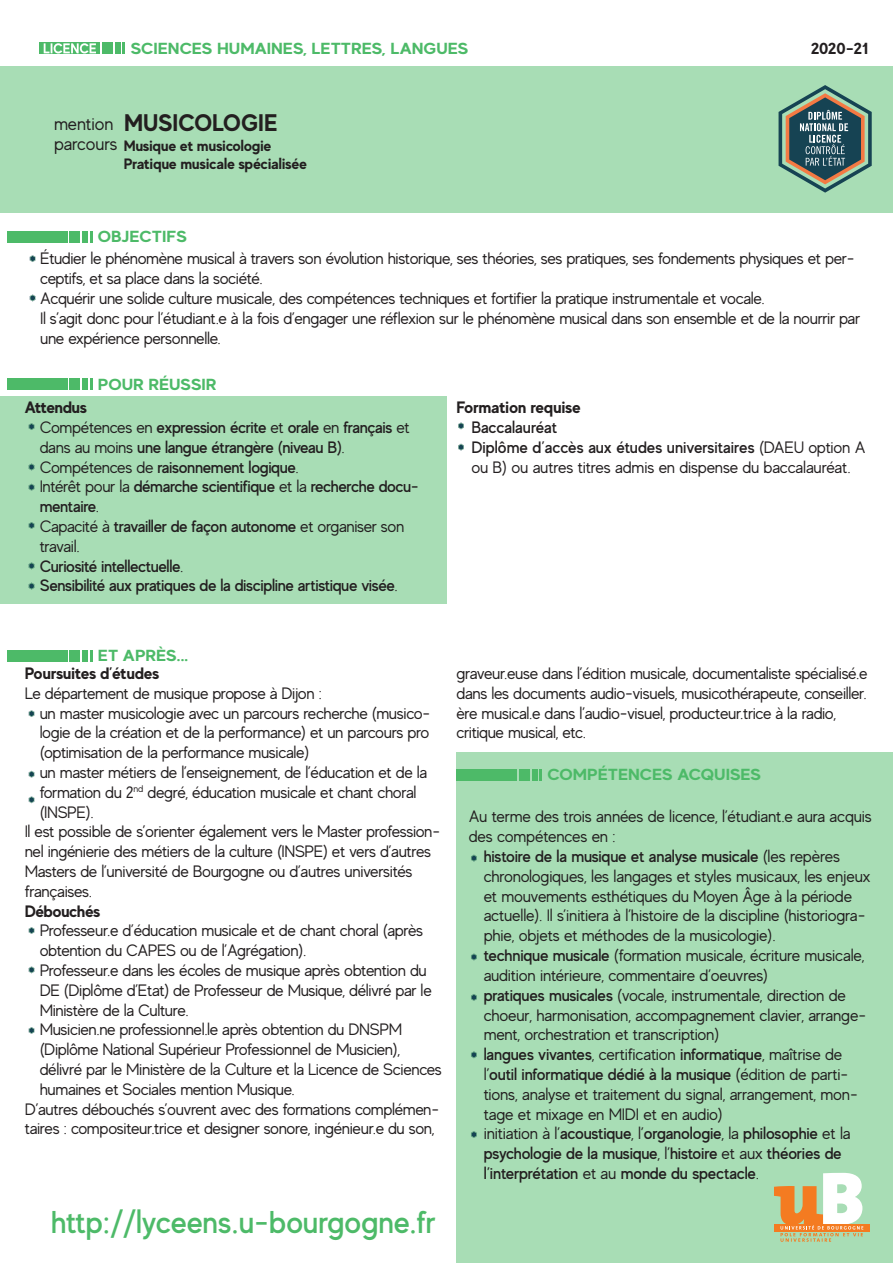
<style>
.page{position:relative;width:893px;height:1263px;background:#fff}
.page>*{position:absolute;margin:0;border:0;box-sizing:border-box;transform-origin:0 0}
.Témoignage{font:500 31.5px "MADE Evolve Sans";letter-spacing:-.005em;color:#4dba68}
.t1{font:700 24px "MADE Evolve Sans";color:#231f20}
.t2{font:18px "MADE Evolve Sans";letter-spacing:-.01em;color:#231f20}
.Paragraphe{font:16.5px/19.8px "MADE Evolve Sans";letter-spacing:-.02em;color:#231f20}
.Paragraphe-2{font:500 16.5px/19.8px "MADE Evolve Sans";letter-spacing:-.02em;color:#231f20}
.Paragraphe-3{font:700 16.5px "MADE Evolve Sans";letter-spacing:-.005em;color:#231f20}
.t3{font:700 16.05px "MADE Evolve Sans";color:#4dba68;scale:1.12 1}
.t4{font:700 16.05px "MADE Evolve Sans";letter-spacing:-.05em;color:#231f20;scale:1.12 1}
.t5{font:700 15px "MADE Evolve Sans";color:#231f20}
.s1{font-weight:400}
.s2{font-weight:500}
</style>
<div class="page">
<div style="left:0;top:396px;width:446px;height:208px;background:#a8ddb5"></div>
<div style="left:0;top:66px;width:893px;height:147px;background:#a8ddb5"></div>
<div style="left:456px;top:752px;width:437px;height:511px;background:#a8ddb5"></div>
<svg style="left:778px;top:85px;width:94px;height:108px"></svg>
<svg style="left:40px;top:43px;width:60px;height:11px"></svg>
<div style="left:102px;top:43px;width:11px;height:11px;background:#4dba68"></div>
<div style="left:115px;top:43px;width:5px;height:11px;background:#4dba68"></div>
<svg style="left:123px;top:43px;width:2px;height:11px"></svg>
<svg style="left:44px;top:43px;width:52px;height:10px"></svg>
<div style="left:456px;top:769px;width:61px;height:11px;background:#4dba68"></div>
<div style="left:519px;top:769px;width:11px;height:11px;background:#4dba68"></div>
<div style="left:532px;top:769px;width:5px;height:11px;background:#4dba68"></div>
<svg style="left:539px;top:769px;width:3px;height:11px"></svg>
<div style="left:774px;top:1224px;width:96px;height:7px;background:#f47b21"></div>
<svg style="left:774px;top:1173px;width:89px;height:69px"></svg>
<div style="left:7px;top:650px;width:60px;height:11px;background:#4dba68"></div>
<div style="left:70px;top:650px;width:10px;height:11px;background:#4dba68"></div>
<div style="left:82px;top:650px;width:6px;height:11px;background:#4dba68"></div>
<svg style="left:90px;top:650px;width:3px;height:11px"></svg>
<div style="left:7px;top:379px;width:60px;height:11px;background:#4dba68"></div>
<div style="left:70px;top:379px;width:10px;height:11px;background:#4dba68"></div>
<div style="left:82px;top:379px;width:6px;height:11px;background:#4dba68"></div>
<svg style="left:90px;top:379px;width:3px;height:11px"></svg>
<div style="left:7px;top:231px;width:60px;height:11px;background:#4dba68"></div>
<div style="left:70px;top:231px;width:10px;height:11px;background:#4dba68"></div>
<div style="left:82px;top:231px;width:6px;height:11px;background:#4dba68"></div>
<svg style="left:90px;top:231px;width:3px;height:11px"></svg>
<svg style="left:30px;top:255px;width:6px;height:7px"></svg>
<svg style="left:30px;top:294px;width:6px;height:7px"></svg>
<svg style="left:29px;top:423px;width:6px;height:7px"></svg>
<svg style="left:29px;top:463px;width:6px;height:7px"></svg>
<svg style="left:29px;top:522px;width:6px;height:7px"></svg>
<svg style="left:29px;top:583px;width:6px;height:6px"></svg>
<svg style="left:29px;top:562px;width:6px;height:7px"></svg>
<svg style="left:29px;top:710px;width:6px;height:7px"></svg>
<svg style="left:29px;top:771px;width:6px;height:7px"></svg>
<svg style="left:29px;top:796px;width:6px;height:7px"></svg>
<svg style="left:29px;top:927px;width:6px;height:7px"></svg>
<svg style="left:29px;top:966px;width:6px;height:7px"></svg>
<svg style="left:471px;top:855px;width:6px;height:6px"></svg>
<svg style="left:471px;top:953px;width:6px;height:7px"></svg>
<svg style="left:471px;top:994px;width:6px;height:7px"></svg>
<svg style="left:471px;top:1051px;width:6px;height:7px"></svg>
<svg style="left:471px;top:1131px;width:6px;height:7px"></svg>
<svg style="left:458px;top:422px;width:6px;height:7px"></svg>
<svg style="left:458px;top:444px;width:6px;height:7px"></svg>
<svg style="left:29px;top:484px;width:6px;height:7px"></svg>
<svg style="left:29px;top:1027px;width:6px;height:7px"></svg>
<p class="t3" style="left:131px;top:38px;width:303px">SCIENCES HUMAINES, LETTRES, LANGUES</p>
<p class="t2" style="left:54px;top:113px;width:61px">mention</p>
<p class="t1" style="left:124px;top:107px;width:155px">MUSICOLOGIE</p>
<p class="t2" style="left:54px;top:132px;width:65px">parcours</p>
<p class="t5" style="left:124px;top:136px;width:149px">Musique et musicologie</p>
<p class="t5" style="left:124px;top:154px;width:185px">Pratique musicale spécialisée</p>
<p class="t3" style="left:98px;top:226px;width:81px">OBJECTIFS</p>
<p class="t4" style="left:811px;top:38px;width:54px">2020-21</p>
<p class="Paragraphe" style="left:40px;top:248px;width:816px">Étudier le phénomène musical à travers son évolution historique, ses théories, ses pratiques, ses fondements physiques et per&shy;ceptifs, et sa place dans la société.</p>
<p class="Paragraphe" style="left:40px;top:288px;width:726px">Acquérir une solide culture musicale, des compétences techniques et fortifier la pratique instrumentale et vocale.</p>
<p class="Paragraphe" style="left:40px;top:308px;width:821px">Il s’agit donc pour l’étudiant.e à la fois d’engager une réflexion sur le phénomène musical dans son ensemble et de la nourrir par une expérience personnelle.</p>
<p class="t3" style="left:98px;top:374px;width:107px">POUR RÉUSSIR</p>
<p class="Paragraphe-3" style="left:25px;top:397px;width:64px">Attendus</p>
<p class="Paragraphe-2" style="left:40px;top:417px;width:372px"><span class="s1">Compétences en</span> expression écrite <span class="s1">et</span> orale <span class="s1">en</span> français <span class="s1">et dans au moins</span> une langue étrangère (niveau B)<span class="s1">.</span></p>
<p class="Paragraphe-2" style="left:40px;top:456px;width:261px"><span class="s1">Compétences de</span> raisonnement logique<span class="s1">.</span></p>
<p class="Paragraphe-2" style="left:40px;top:476px;width:380px"><span class="s1">Intérêt pour la</span> démarche scientifique <span class="s1">et la</span> recherche docu&shy;mentaire<span class="s1">.</span></p>
<p class="Paragraphe" style="left:40px;top:516px;width:366px">Capacité à <span class="s2">travailler de façon autonome</span> et organiser son travail.</p>
<p class="Paragraphe-2" style="left:40px;top:555px;width:145px">Curiosité intellectuelle<span class="s1">.</span></p>
<p class="Paragraphe-2" style="left:40px;top:575px;width:359px">Sensibilité aux pratiques de la discipline artistique visée<span class="s1">.</span></p>
<p class="Paragraphe-3" style="left:456px;top:397px;width:126px">Formation requise</p>
<p class="Paragraphe-2" style="left:471px;top:417px;width:87px">Baccalauréat</p>
<p class="Paragraphe" style="left:471px;top:437px;width:396px"><span class="s2">Diplôme d’accès aux études universitaires</span> (DAEU option A ou B) ou autres titres admis en dispense du baccalauréat.</p>
<p class="t3" style="left:98px;top:645px;width:82px">ET APRÈS...</p>
<p class="Paragraphe-3" style="left:25px;top:663px;width:136px">Poursuites d’études</p>
<p class="Paragraphe" style="left:25px;top:683px;width:299px">Le département de musique propose à Dijon :</p>
<p class="Paragraphe" style="left:40px;top:702px;width:392px;text-align:justify">un master musicologie avec un parcours recherche (musico&shy;logie de la création et de la performance) et un parcours pro (optimisation de la performance musicale)</p>
<p class="Paragraphe" style="left:40px;top:762px;width:389px">un master métiers de l’enseignement, de l’éducation et de la formation du 2<sup>nd</sup> degré, éducation musicale et chant choral (INSPE).</p>
<p class="Paragraphe" style="left:25px;top:821px;width:417px">Il est possible de s’orienter également vers le Master profession&shy;nel ingénierie des métiers de la culture (INSPE) et vers d’autres Masters de l’université de Bourgogne ou d’autres universités françaises.</p>
<p class="Paragraphe-3" style="left:25px;top:900px;width:77px">Débouchés</p>
<p class="Paragraphe" style="left:40px;top:920px;width:385px">Professeur.e d’éducation musicale et de chant choral (après obtention du CAPES ou de l’Agrégation).</p>
<p class="Paragraphe" style="left:40px;top:960px;width:394px">Professeur.e dans les écoles de musique après obtention du<br>DE (Diplôme d’Etat) de Professeur de Musique, délivré par le<br>Ministère de la Culture.</p>
<p class="Paragraphe" style="left:40px;top:1019px;width:404px">Musicien.ne professionnel.le après obtention du DNSPM (Diplôme National Supérieur Professionnel de Musicien), délivré par le Ministère de la Culture et la Licence de Sciences humaines et Sociales mention Musique.</p>
<p class="Paragraphe" style="left:25px;top:1098px;width:416px">D’autres débouchés s’ouvrent avec des formations complémen&shy;taires : compositeur.trice et designer sonore, ingénieur.e du son,</p>
<p class="Témoignage" style="left:51px;top:1202px;width:386px">http://lyceens.u-bourgogne.fr</p>
<p class="Paragraphe" style="left:456px;top:663px;width:412px">graveur.euse dans l’édition musicale, documentaliste spécialisé.e dans les documents audio-visuels, musicothérapeute, conseiller. ère musical.e dans l’audio-visuel, producteur.trice à la radio, critique musical, etc.</p>
<p class="t3" style="left:547px;top:764px;width:192px">COMPÉTENCES ACQUISES</p>
<p class="Paragraphe" style="left:469px;top:806px;width:404px">Au terme des trois années de licence, l’étudiant.e aura acquis des compétences en :</p>
<p class="Paragraphe" style="left:484px;top:846px;width:388px"><span class="s2">histoire de la musique et analyse musicale</span> (les repères chronologiques, les langages et styles musicaux, les enjeux et mouvements esthétiques du Moyen Âge à la période actuelle). Il s’initiera à l’histoire de la discipline (historiogra&shy;phie, objets et méthodes de la musicologie).</p>
<p class="Paragraphe" style="left:484px;top:945px;width:382px"><span class="s2">technique musicale</span> (formation musicale, écriture musicale, audition intérieure, commentaire d’oeuvres)</p>
<p class="Paragraphe" style="left:484px;top:984px;width:384px"><span class="s2">pratiques musicales</span> (vocale, instrumentale, direction de choeur, harmonisation, accompagnement clavier, arrange&shy;ment, orchestration et transcription)</p>
<p class="Paragraphe" style="left:484px;top:1044px;width:376px"><span class="s2">langues vivantes</span>, certification <span class="s2">informatique</span>, maîtrise de l’<span class="s2">outil informatique dédié à la musique</span> (édition de parti&shy;tions, analyse et traitement du signal, arrangement, mon&shy;tage et mixage en MIDI et en audio)</p>
<p class="Paragraphe-2" style="left:484px;top:1123px;width:368px"><span class="s1">initiation à l’</span>acoustique<span class="s1">, l’</span>organologie<span class="s1">, la</span> philosophie <span class="s1">et la </span>psychologie de la musique<span class="s1">, l’</span>histoire <span class="s1">et aux</span> théories de l’interprétation <span class="s1">et au</span> monde du spectacle<span class="s1">.</span></p>
</div>
